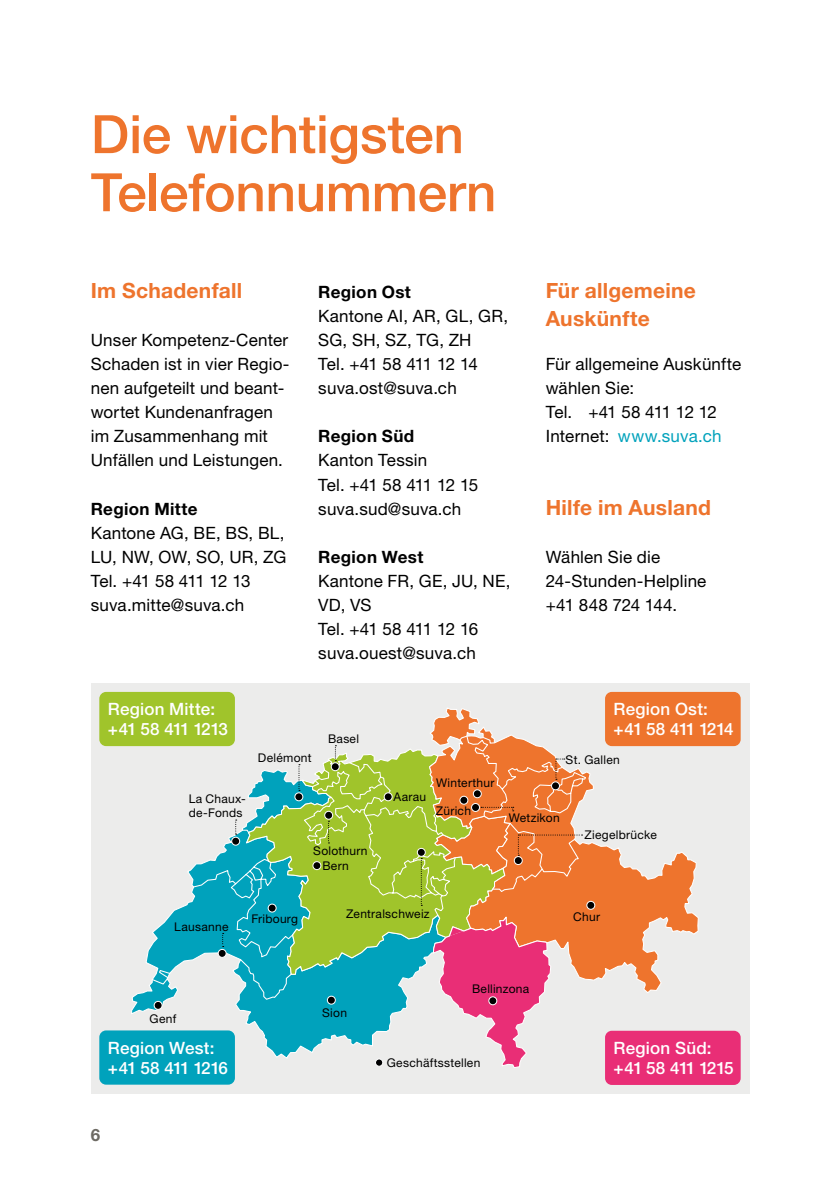
<style>
.page{position:relative;width:840px;height:1191px;background:#fff}
.page>*{position:absolute;margin:0;border:0;box-sizing:border-box;transform-origin:0 0}
.t1{font:500 53px/58px "Helvetica Neue LT Std";letter-spacing:-.005em;color:#ee742d}
.t2{font:700 21px/28.4px "Helvetica Neue LT Std";letter-spacing:.015em;color:#ee742d}
.t3{font:17px/24px "Helvetica Neue LT Std";letter-spacing:.01em;color:#000}
.t4{font:500 17px/20px "Helvetica Neue LT Std";letter-spacing:.01em;color:#fff}
.t5{font:700 17px "Helvetica Neue LT Std";letter-spacing:.02em;color:#000}
.t6{font:700 17px "Helvetica Neue LT Std";color:#6d6a63}
.t7{font:12px/14px "Helvetica Neue LT Std";letter-spacing:.025em;color:#000}
.s1{color:#00a2bc}
</style>
<div class="page">
<div style="left:91px;top:683px;width:657px;height:410px;background:#ececeb"></div>
<svg style="left:430px;top:708px;width:61px;height:25px"></svg>
<svg style="left:131px;top:868px;width:276px;height:190px"></svg>
<svg style="left:430px;top:733px;width:268px;height:260px"></svg>
<svg style="left:452px;top:1000px;width:88px;height:68px"></svg>
<svg style="left:192px;top:735px;width:394px;height:265px"></svg>
<div style="left:154px;top:1001px;width:8px;height:8px;background:#000;border-radius:50%"></div>
<div style="left:154px;top:1001px;width:8px;height:8px;border:1px solid #fff;border-radius:50%"></div>
<div style="left:218px;top:949px;width:8px;height:8px;background:#000;border-radius:50%"></div>
<div style="left:218px;top:949px;width:8px;height:8px;border:1px solid #fff;border-radius:50%"></div>
<div style="left:268px;top:904px;width:8px;height:8px;background:#000;border-radius:50%"></div>
<div style="left:268px;top:903px;width:8px;height:9px;border:1px solid #fff;border-radius:50%"></div>
<div style="left:327px;top:996px;width:8px;height:8px;background:#000;border-radius:50%"></div>
<div style="left:327px;top:995px;width:8px;height:9px;border:1px solid #fff;border-radius:50%"></div>
<div style="left:313px;top:861px;width:8px;height:8px;background:#000;border-radius:50%"></div>
<div style="left:312px;top:861px;width:9px;height:9px;border:1px solid #fff;border-radius:50%"></div>
<div style="left:231px;top:837px;width:8px;height:8px;background:#000;border-radius:50%"></div>
<div style="left:231px;top:837px;width:9px;height:8px;border:1px solid #fff;border-radius:50%"></div>
<div style="left:295px;top:793px;width:8px;height:7px;background:#000;border-radius:50%"></div>
<div style="left:294px;top:792px;width:9px;height:9px;border:1px solid #fff;border-radius:50%"></div>
<div style="left:384px;top:793px;width:8px;height:7px;background:#000;border-radius:50%"></div>
<div style="left:383px;top:792px;width:9px;height:9px;border:1px solid #fff;border-radius:50%"></div>
<div style="left:331px;top:762px;width:8px;height:8px;background:#000;border-radius:50%"></div>
<div style="left:331px;top:762px;width:8px;height:9px;border:1px solid #fff;border-radius:50%"></div>
<div style="left:324px;top:811px;width:8px;height:8px;background:#000;border-radius:50%"></div>
<div style="left:324px;top:811px;width:9px;height:8px;border:1px solid #fff;border-radius:50%"></div>
<div style="left:417px;top:848px;width:8px;height:8px;background:#000;border-radius:50%"></div>
<div style="left:417px;top:848px;width:8px;height:8px;border:1px solid #fff;border-radius:50%"></div>
<div style="left:459px;top:796px;width:8px;height:8px;background:#000;border-radius:50%"></div>
<div style="left:459px;top:796px;width:9px;height:8px;border:1px solid #fff;border-radius:50%"></div>
<div style="left:473px;top:790px;width:8px;height:7px;background:#000;border-radius:50%"></div>
<div style="left:472px;top:789px;width:9px;height:9px;border:1px solid #fff;border-radius:50%"></div>
<div style="left:471px;top:803px;width:8px;height:8px;background:#000;border-radius:50%"></div>
<div style="left:471px;top:803px;width:8px;height:8px;border:1px solid #fff;border-radius:50%"></div>
<div style="left:551px;top:782px;width:8px;height:8px;background:#000;border-radius:50%"></div>
<div style="left:551px;top:781px;width:8px;height:9px;border:1px solid #fff;border-radius:50%"></div>
<div style="left:586px;top:901px;width:8px;height:8px;background:#000;border-radius:50%"></div>
<div style="left:586px;top:901px;width:8px;height:8px;border:1px solid #fff;border-radius:50%"></div>
<div style="left:488px;top:996px;width:8px;height:8px;background:#000;border-radius:50%"></div>
<div style="left:488px;top:996px;width:9px;height:9px;border:1px solid #fff;border-radius:50%"></div>
<svg style="left:151px;top:969px;width:20px;height:16px"></svg>
<div style="left:604px;top:692px;width:136px;height:54px;background:#ee742d;border-radius:7px"></div>
<div style="left:99px;top:692px;width:136px;height:54px;background:#a0c42b;border-radius:7px"></div>
<div style="left:99px;top:1030px;width:136px;height:54px;background:#00a2bc;border-radius:7px"></div>
<div style="left:604px;top:1030px;width:136px;height:55px;background:#e92e76;border-radius:7px"></div>
<div style="left:375px;top:1059px;width:7px;height:7px;background:#000;border-radius:50%"></div>
<div style="left:375px;top:1058px;width:8px;height:8px;border:1px solid #fff;border-radius:50%"></div>
<svg style="left:222px;top:933px;width:1px;height:14px"></svg>
<svg style="left:298px;top:764px;width:2px;height:27px"></svg>
<svg style="left:335px;top:745px;width:1px;height:16px"></svg>
<svg style="left:328px;top:820px;width:1px;height:23px"></svg>
<svg style="left:235px;top:819px;width:1px;height:15px"></svg>
<svg style="left:420px;top:858px;width:2px;height:48px"></svg>
<svg style="left:555px;top:758px;width:9px;height:22px"></svg>
<svg style="left:433px;top:807px;width:149px;height:68px;background:#e18c41"></svg>
<h1 class="t1" style="left:91px;top:105px;width:407px">Die wichtigsten<br>Telefonnummern</h1>
<p class="t2" style="left:91px;top:275px;width:153px">Im Schadenfall</p>
<p class="t3" style="left:91px;top:328px;width:200px">Unser Kompetenz-Center<br>Schaden ist in vier Regio&shy;nen aufgeteilt und beant&shy;wortet Kundenanfragen im Zusammenhang mit<br>Unfällen und Leistungen.</p>
<p class="t5" style="left:91px;top:498px;width:108px">Region Mitte</p>
<p class="t3" style="left:91px;top:520px;width:197px">Kantone AG, BE, BS, BL,<br>LU, NW, OW, SO, UR, ZG<br>Tel. +41 58 411 12 13 suva.mitte@suva.ch</p>
<p class="t5" style="left:318px;top:281px;width:94px">Region Ost</p>
<p class="t3" style="left:318px;top:303px;width:191px">Kantone AI, AR, GL, GR,<br>SG, SH, SZ, TG, ZH<br>Tel. +41 58 411 12 14 suva.ost@suva.ch</p>
<p class="t5" style="left:318px;top:426px;width:97px">Region Süd</p>
<p class="t3" style="left:318px;top:448px;width:161px">Kanton Tessin<br>Tel. +41 58 411 12 15 suva.sud@suva.ch</p>
<p class="t5" style="left:318px;top:546px;width:107px">Region West</p>
<p class="t3" style="left:318px;top:568px;width:194px">Kantone FR, GE, JU, NE,<br>VD, VS<br>Tel. +41 58 411 12 16 suva.ouest@suva.ch</p>
<p class="t2" style="left:545px;top:275px;width:151px">Für allgemeine<br>Auskünfte</p>
<p class="t3" style="left:545px;top:352px;width:197px">Für allgemeine Auskünfte wählen Sie:<br>Tel. +41 58 411 12 12<br>Internet: <span class="s1">www.suva.ch</span></p>
<p class="t2" style="left:545px;top:492px;width:167px">Hilfe im Ausland</p>
<p class="t3" style="left:545px;top:544px;width:162px">Wählen Sie die<br>24-Stunden-Helpline +41 848 724 144.</p>
<p class="t4" style="left:108px;top:699px;width:121px">Region Mitte: +41 58 411 1213</p>
<p class="t4" style="left:613px;top:699px;width:121px">Region Ost: +41 58 411 1214</p>
<p class="t7" style="left:328px;top:731px;width:32px">Basel</p>
<p class="t7" style="left:189px;top:791px;width:59px">La Chaux&shy;de-Fonds</p>
<p class="t7" style="left:258px;top:750px;width:55px">Delémont</p>
<p class="t7" style="left:313px;top:843px;width:56px">Solothurn</p>
<p class="t7" style="left:322px;top:858px;width:28px">Bern</p>
<p class="t7" style="left:393px;top:790px;width:34px">Aarau</p>
<p class="t7" style="left:436px;top:775px;width:60px">Winterthur</p>
<p class="t7" style="left:435px;top:803px;width:37px">Zürich</p>
<p class="t7" style="left:565px;top:752px;width:56px">St. Gallen</p>
<p class="t7" style="left:508px;top:810px;width:52px">Wetzikon</p>
<p class="t7" style="left:584px;top:828px;width:74px">Ziegelbrücke</p>
<p class="t7" style="left:174px;top:920px;width:56px">Lausanne</p>
<p class="t7" style="left:251px;top:911px;width:48px">Fribourg</p>
<p class="t7" style="left:346px;top:906px;width:85px">Zentralschweiz</p>
<p class="t7" style="left:573px;top:909px;width:28px">Chur</p>
<p class="t7" style="left:149px;top:1011px;width:28px">Genf</p>
<p class="t4" style="left:108px;top:1037px;width:121px">Region West: +41 58 411 1216</p>
<p class="t6" style="left:91px;top:1124px;width:11px">6</p>
<p class="t7" style="left:322px;top:1005px;width:26px">Sion</p>
<p class="t7" style="left:472px;top:981px;width:59px">Bellinzona</p>
<p class="t7" style="left:386px;top:1055px;width:95px">Geschäftsstellen</p>
<p class="t4" style="left:613px;top:1037px;width:121px">Region Süd: +41 58 411 1215</p>
</div>
